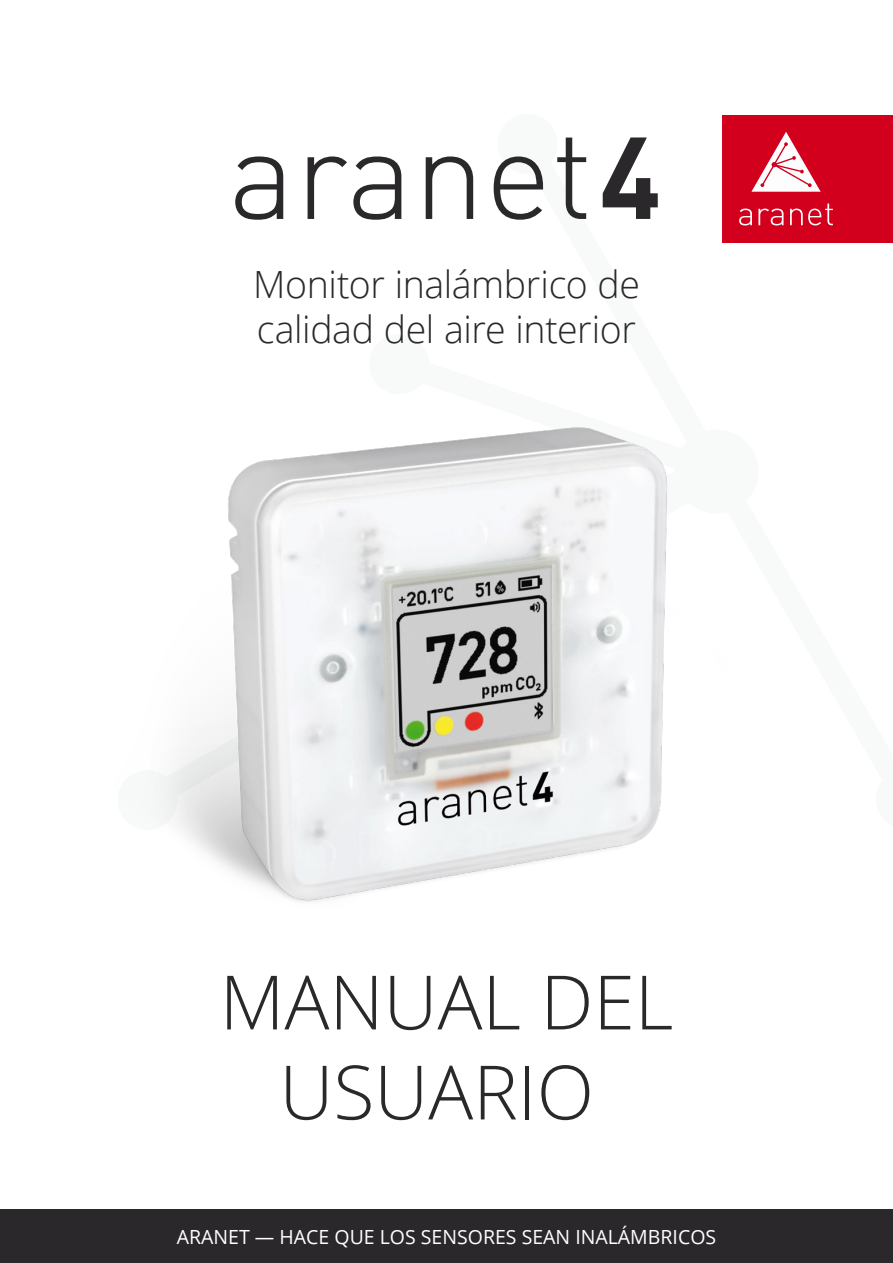
<style>
.page{position:relative;width:893px;height:1263px;background:#fff}
.page>*{position:absolute;margin:0;border:0;box-sizing:border-box;transform-origin:0 0}
.t1{font:300 75px/90px "Open Sans";color:#2a282a;text-align:center}
.t2{font:300 37.5px/45px "Open Sans";letter-spacing:-.01em;color:#2a282a}
.t3{font:19.5px "Open Sans";color:#fff}
</style>
<div class="page">
<div style="left:722px;top:115px;width:171px;height:127px;background:#d2001d"></div>
<svg style="left:739px;top:209px;width:13px;height:16px"></svg>
<svg style="left:758px;top:209px;width:25px;height:16px"></svg>
<svg style="left:790px;top:203px;width:43px;height:22px"></svg>
<svg style="left:751px;top:132px;width:70px;height:60px"></svg>
<div style="left:0;top:1210px;width:893px;height:53px;background:#2a282a"></div>
<svg style="left:235px;top:156px;width:48px;height:64px"></svg>
<svg style="left:308px;top:156px;width:39px;height:63px"></svg>
<svg style="left:353px;top:156px;width:48px;height:64px"></svg>
<svg style="left:426px;top:156px;width:47px;height:63px"></svg>
<svg style="left:494px;top:156px;width:49px;height:64px"></svg>
<svg style="left:557px;top:138px;width:29px;height:81px"></svg>
<svg style="left:603px;top:137px;width:55px;height:82px"></svg>
<img style="left:154px;top:427px;width:514px;height:475px">
<p class="t2" style="left:253px;top:261px;width:388px">Monitor inalámbrico de calidad del aire interior</p>
<h1 class="t1" style="left:220px;top:955px;width:455px">MANUAL DEL<br>USUARIO</h1>
<p class="t3" style="left:177px;top:1223px;width:541px">ARANET — HACE QUE LOS SENSORES SEAN INALÁMBRICOS</p>
</div>
